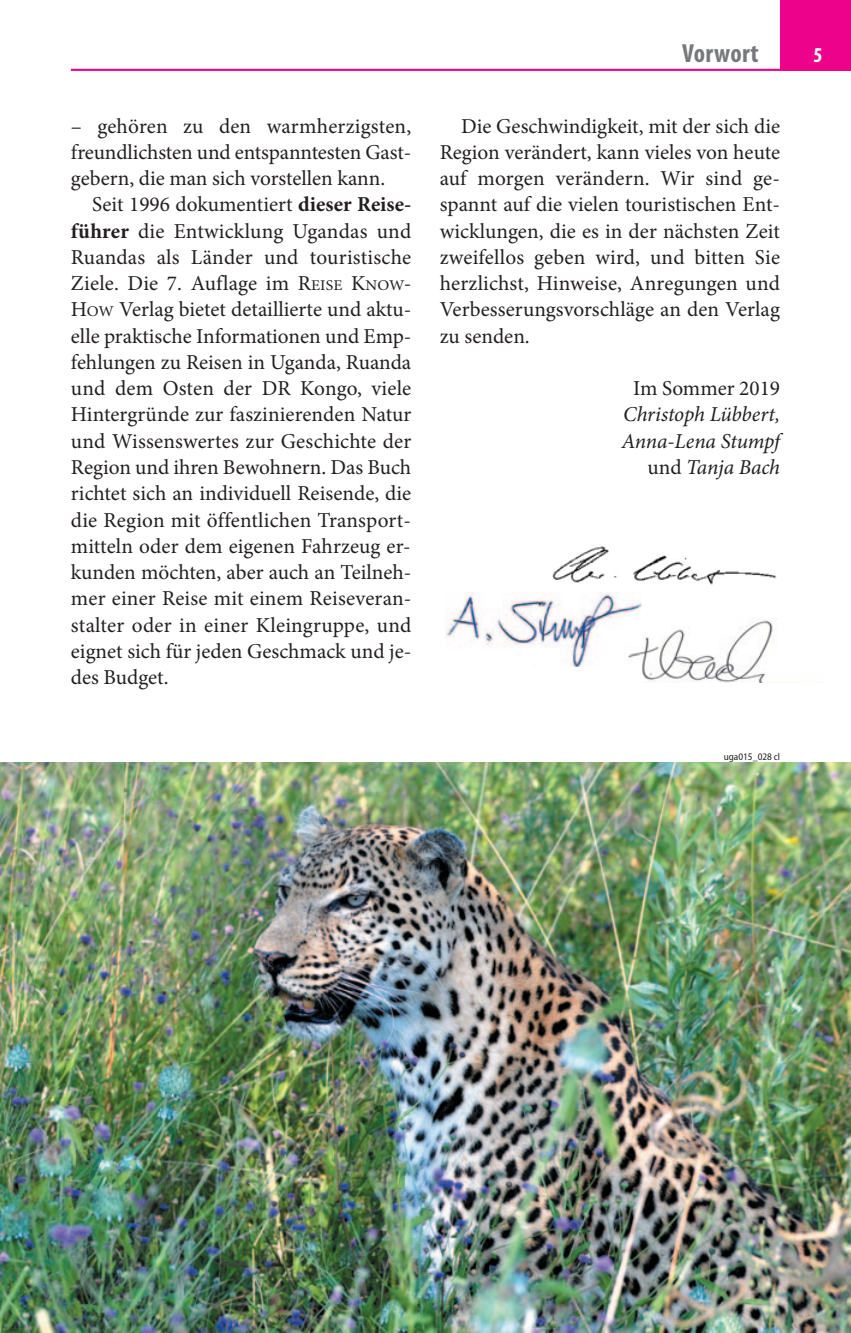
<style>
.page{position:relative;width:851px;height:1333px;background:#fff}
.page>*{position:absolute;margin:0;border:0;box-sizing:border-box;transform-origin:0 0}
.t1{font:700 condensed 26.25px "Myriad Pro";letter-spacing:.015em;color:#76787b}
.t2{font:21.25px/26.2px "Minion Pro";color:#231f20;text-align:justify}
.t3{font:italic 21.25px/26.2px "Minion Pro";letter-spacing:-.01em;color:#231f20;text-align:right}
.t4{font:700 condensed 21.25px "Myriad Pro";color:#fff}
.t5{font:semi-condensed 10px "Myriad Pro";color:#231f20}
.s1{font-weight:700}
.s2{font-size:14.75px}
.s3{font-style:normal}
</style>
<div class="page">
<img style="left:446px;top:592px;width:195px;height:74px">
<div style="left:780px;top:0;width:70px;height:71px;background:#ed028c"></div>
<hr style="left:71px;top:69px;width:709px;height:2px;background:#ed028c">
<img style="left:0;top:763px;width:850px;height:569px">
<img style="left:552px;top:546px;width:225px;height:39px">
<img style="left:624px;top:617px;width:153px;height:66px">
<p class="t2" style="left:71px;top:115px;width:342px">– gehören zu den warmherzigsten, freundlichsten und entspanntesten Gast&shy;gebern, die man sich vorstellen kann.</p>
<p class="t2" style="left:71px;top:193px;width:342px;text-indent:21px">Seit 1996 dokumentiert <span class="s1">dieser Reise&shy;führer</span> die Entwicklung Ugandas und Ruandas als Länder und touristische Ziele. Die 7. Auflage im R<span class="s2">EISE</span> K<span class="s2">NOW</span>-H<span class="s2">OW</span> Verlag bietet detaillierte und aktu&shy;elle praktische Informationen und Emp&shy;fehlungen zu Reisen in Uganda, Ruanda und dem Osten der DR Kongo, viele Hintergründe zur faszinierenden Natur und Wissenswertes zur Geschichte der Region und ihren Bewohnern. Das Buch richtet sich an individuell Reisende, die die Region mit öffentlichen Transport&shy;mitteln oder dem eigenen Fahrzeug er&shy;kunden möchten, aber auch an Teilneh&shy;mer einer Reise mit einem Reiseveran&shy;stalter oder in einer Kleingruppe, und eignet sich für jeden Geschmack und je&shy;des Budget.</p>
<p class="t1" style="left:682px;top:44px;width:78px">Vorwort</p>
<p class="t4" style="left:813px;top:48px;width:11px">5</p>
<p class="t2" style="left:439px;top:115px;width:342px;text-indent:21px">Die Geschwindigkeit, mit der sich die Region verändert, kann vieles von heute auf morgen verändern. Wir sind ge&shy;spannt auf die vielen touristischen Ent&shy;wicklungen, die es in der nächsten Zeit zweifellos geben wird, und bitten Sie herzlichst, Hinweise, Anregungen und Verbesserungsvorschläge an den Verlag zu senden.</p>
<p class="t2" style="left:633px;top:377px;width:148px">Im Sommer 2019</p>
<p class="t3" style="left:621px;top:403px;width:160px">Christoph Lübbert,<br>Anna-Lena Stumpf <span class="s3">und</span> Tanja Bach</p>
<p class="t5" style="left:723px;top:753px;width:58px">uga015_028 cl</p>
</div>
